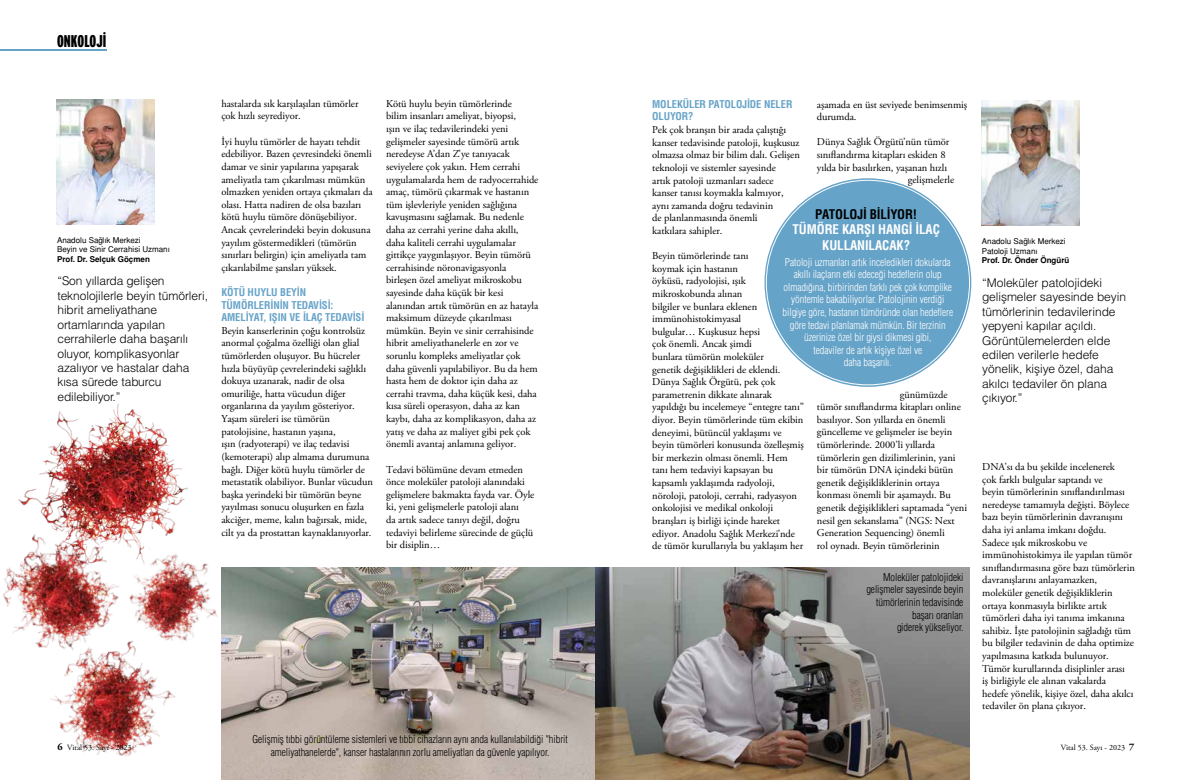
<style>
.page{position:relative;width:1191px;height:780px;background:#fff}
.page>*{position:absolute;margin:0;border:0;box-sizing:border-box;transform-origin:0 0}
.t1{font:900 extra-condensed 17px "Interstate";color:#000}
.t2{font:13px/15.6px "Helvetica Cond Bold Tr";letter-spacing:-.005em;color:#fff;text-align:center}
.t3{font:13px "Helvetica Cond Bold Tr";letter-spacing:-.005em;color:#000}
.t4{font:12px/14.4px "Helvetica Light Normal Tr";letter-spacing:-.005em;color:#000}
.t5{font:10.5px/12.6px "Adobe Garamond Pro";letter-spacing:-.005em;color:#000}
.t6{font:10.5px/12.6px "Helvetica Condensed Light Tr";letter-spacing:-.005em;color:#fff;text-align:center}
.t7{font:10.5px/12.6px "Helvetica Condensed Light Tr";letter-spacing:-.005em;color:#000;text-align:center}
.t8{font:10.5px/12.6px "Helvetica Cond Bold Tr";letter-spacing:-.005em;color:#66a3c8}
.t9{font:8px/9.6px "Helvetica Normal Tr";color:#000}
.t10{font:700 8px "Helvetica Tr";color:#000}
.t11{font:8px "Adobe Garamond Pro";color:#000}
.s1{font-weight:700;font-size:10px}
</style>
<div class="page">
<div style="left:764px;top:178px;width:207px;height:209px;background:#66a3c8;border-radius:50%"></div>
<img style="left:57px;top:99px;width:98px;height:125px">
<img style="left:981px;top:101px;width:98px;height:125px">
<hr style="left:0;top:50px;width:106px;height:1px;background:#66a3c8">
<img style="left:221px;top:567px;width:748px;height:213px">
<img style="left:18px;top:403px;width:170px;height:128px">
<img style="left:3px;top:514px;width:136px;height:119px">
<img style="left:25px;top:614px;width:151px;height:142px">
<img style="left:106px;top:531px;width:134px;height:134px">
<h1 class="t1" style="left:57px;top:32px;width:51px">ONKOLOJİ</h1>
<p class="t8" style="left:652px;top:98px;width:142px">MOLEKÜLER PATOLOJİDE NELER<br>OLUYOR?</p>
<p class="t5" style="left:652px;top:124px;width:149px">Pek çok branşın bir arada çalıştığı kanser tedavisinde patoloji, kuşkusuz olmazsa olmaz bir bilim dalı. Gelişen teknoloji ve sistemler sayesinde<br>artık patoloji uzmanları sadece kanser tanısı koymakla kalmıyor, aynı zamanda doğru tedavinin<br>de planlanmasında önemli<br>katkılara sahipler.</p>
<p class="t5" style="left:652px;top:250px;width:153px">Beyin tümörlerinde tanı<br>koymak için hastanın<br>öyküsü, radyolojisi, ışık mikroskobunda alınan<br>bilgiler ve bunlara eklenen immünohistokimyasal<br>bulgular… Kuşkusuz hepsi<br>çok önemli. Ancak şimdi<br>bunlara tümörün moleküler<br>genetik değişiklikleri de eklendi.<br>Dünya Sağlık Örgütü, pek çok parametrenin dikkate alınarak yapıldığı bu incelemeye “entegre tanı” diyor. Beyin tümörlerinde tüm ekibin deneyimi, bütüncül yaklaşımı ve beyin tümörleri konusunda özelleşmiş bir merkezin olması önemli. Hem tanı hem tedaviyi kapsayan bu kapsamlı yaklaşımda radyoloji, nöroloji, patoloji, cerrahi, radyasyon onkolojisi ve medikal onkoloji branşları iş birliği içinde hareket ediyor. Anadolu Sağlık Merkezi’nde de tümör kurullarıyla bu yaklaşım her</p>
<p class="t5" style="left:221px;top:98px;width:139px">hastalarda sık karşılaşılan tümörler çok hızlı seyrediyor.</p>
<p class="t5" style="left:221px;top:135px;width:153px">İyi huylu tümörler de hayatı tehdit edebiliyor. Bazen çevresindeki önemli damar ve sinir yapılarına yapışarak ameliyatla tam çıkarılması mümkün olmazken yeniden ortaya çıkmaları da olası. Hatta nadiren de olsa bazıları kötü huylu tümöre dönüşebiliyor.<br>Ancak çevrelerindeki beyin dokusuna yayılım göstermedikleri (tümörün sınırları belirgin) için ameliyatla tam çıkarılabilme şansları yüksek.</p>
<p class="t8" style="left:221px;top:286px;width:144px">KÖTÜ HUYLU BEYİN<br>TÜMÖRLERİNİN TEDAVİSİ:<br>AMELİYAT, IŞIN VE İLAÇ TEDAVİSİ</p>
<p class="t5" style="left:221px;top:324px;width:153px">Beyin kanserlerinin çoğu kontrolsüz anormal çoğalma özelliği olan glial tümörlerden oluşuyor. Bu hücreler hızla büyüyüp çevrelerindeki sağlıklı dokuya uzanarak, nadir de olsa omuriliğe, hatta vücudun diğer organlarına da yayılım gösteriyor.<br>Yaşam süreleri ise tümörün patolojisine, hastanın yaşına,<br>ışın (radyoterapi) ve ilaç tedavisi (kemoterapi) alıp almama durumuna bağlı. Diğer kötü huylu tümörler de metastatik olabiliyor. Bunlar vücudun başka yerindeki bir tümörün beyne yayılması sonucu oluşurken en fazla akciğer, meme, kalın bağırsak, mide, cilt ya da prostattan kaynaklanıyorlar.</p>
<p class="t5" style="left:386px;top:98px;width:154px">Kötü huylu beyin tümörlerinde<br>bilim insanları ameliyat, biyopsi,<br>ışın ve ilaç tedavilerindeki yeni gelişmeler sayesinde tümörü artık neredeyse A’dan Z’ye tanıyacak seviyelere çok yakın. Hem cerrahi uygulamalarda hem de radyocerrahide amaç, tümörü çıkarmak ve hastanın tüm işlevleriyle yeniden sağlığına kavuşmasını sağlamak. Bu nedenle daha az cerrahi yerine daha akıllı, daha kaliteli cerrahi uygulamalar gittikçe yaygınlaşıyor. Beyin tümörü cerrahisinde nöronavigasyonla birleşen özel ameliyat mikroskobu sayesinde daha küçük bir kesi alanından artık tümörün en az hatayla maksimum düzeyde çıkarılması mümkün. Beyin ve sinir cerrahisinde hibrit ameliyathanelerle en zor ve sorunlu kompleks ameliyatlar çok daha güvenli yapılabiliyor. Bu da hem hasta hem de doktor için daha az cerrahi travma, daha küçük kesi, daha kısa süreli operasyon, daha az kan kaybı, daha az komplikasyon, daha az yatış ve daha az maliyet gibi pek çok önemli avantaj anlamına geliyor.</p>
<p class="t5" style="left:386px;top:463px;width:150px">Tedavi bölümüne devam etmeden önce moleküler patoloji alanındaki gelişmelere bakmakta fayda var. Öyle ki, yeni gelişmelerle patoloji alanı<br>da artık sadece tanıyı değil, doğru tedaviyi belirleme sürecinde de güçlü bir disiplin…</p>
<p class="t5" style="left:817px;top:98px;width:152px">aşamada en üst seviyede benimsenmiş durumda.</p>
<p class="t5" style="left:817px;top:136px;width:134px">Dünya Sağlık Örgütü’nün tümör</p>
<p class="t5" style="left:817px;top:149px;width:130px">sınıflandırma kitapları eskiden 8</p>
<p class="t5" style="left:817px;top:161px;width:132px">yılda bir basılırken, yaşanan hızlı</p>
<p class="t5" style="left:908px;top:174px;width:48px">gelişmelerle</p>
<p class="t3" style="left:815px;top:206px;width:103px">PATOLOJİ BİLİYOR!</p>
<p class="t2" style="left:792px;top:222px;width:149px">TÜMÖRE KARŞI HANGİ İLAÇ<br>KULLANILACAK?</p>
<p class="t9" style="left:57px;top:235px;width:114px">Anadolu Sağlık Merkezi<br>Beyin ve Sinir Cerrahisi Uzmanı</p>
<p class="t10" style="left:57px;top:254px;width:94px">Prof. Dr. Selçuk Göçmen</p>
<p class="t9" style="left:982px;top:236px;width:85px">Anadolu Sağlık Merkezi<br>Patoloji Uzmanı</p>
<p class="t6" style="left:785px;top:255px;width:167px">Patoloji uzmanları artık inceledikleri dokularda</p>
<p class="t10" style="left:982px;top:256px;width:89px">Prof. Dr. Önder Öngürü</p>
<p class="t6" style="left:782px;top:268px;width:172px">akıllı ilaçların etki edeceği hedeflerin olup olmadığına, birbirinden farklı pek çok komplike yöntemle bakabiliyorlar. Patolojinin verdiği bilgiye göre, hastanın tümöründe olan hedeflere göre tedavi planlamak mümkün. Bir terzinin üzerinize özel bir giysi dikmesi gibi,<br>tedaviler de artık kişiye özel ve<br>daha başarılı.</p>
<p class="t4" style="left:57px;top:274px;width:152px">“Son yıllarda gelişen teknolojilerle beyin tümörleri, hibrit ameliyathane ortamlarında yapılan cerrahilerle daha başarılı oluyor, komplikasyonlar azalıyor ve hastalar daha kısa sürede taburcu edilebiliyor.”</p>
<p class="t4" style="left:982px;top:275px;width:145px">“Moleküler patolojideki gelişmeler sayesinde beyin tümörlerinin tedavilerinde yepyeni kapılar açıldı.<br>Görüntülemelerden elde edilen verilerle hedefe yönelik, kişiye özel, daha akılcı tedaviler ön plana çıkıyor.”</p>
<p class="t5" style="left:817px;top:388px;width:152px;text-indent:83px">günümüzde tümör sınıflandırma kitapları online basılıyor. Son yıllarda en önemli güncelleme ve gelişmeler ise beyin tümörlerinde. 2000’li yıllarda tümörlerin gen dizilimlerinin, yani bir tümörün DNA içindeki bütün genetik değişikliklerinin ortaya konması önemli bir aşamaydı. Bu genetik değişiklikleri saptamada “yeni nesil gen sekanslama” (NGS: Next<br>Generation Sequencing) önemli<br>rol oynadı. Beyin tümörlerinin</p>
<p class="t5" style="left:982px;top:460px;width:154px">DNA’sı da bu şekilde incelenerek<br>çok farklı bulgular saptandı ve<br>beyin tümörlerinin sınıflandırılması neredeyse tamamıyla değişti. Böylece bazı beyin tümörlerinin davranışını daha iyi anlama imkanı doğdu.<br>Sadece ışık mikroskobu ve immünohistokimya ile yapılan tümör sınıflandırmasına göre bazı tümörlerin davranışlarını anlayamazken, moleküler genetik değişikliklerin ortaya konmasıyla birlikte artık tümörleri daha iyi tanıma imkanına sahibiz. İşte patolojinin sağladığı tüm bu bilgiler tedavinin de daha optimize yapılmasına katkıda bulunuyor.<br>Tümör kurullarında disiplinler arası<br>iş birliğiyle ele alınan vakalarda<br>hedefe yönelik, kişiye özel, daha akılcı tedaviler ön plana çıkıyor.</p>
<p class="t7" style="left:866px;top:570px;width:98px;text-align:right">Moleküler patolojideki gelişmeler sayesinde beyin tümörlerinin tedavisinde başarı oranları<br>giderek yükseliyor.</p>
<p class="t7" style="left:252px;top:733px;width:317px">Gelişmiş tıbbi görüntüleme sistemleri ve tıbbi cihazların aynı anda kullanılabildiği "hibrit ameliyathanelerde", kanser hastalarının zorlu ameliyatları da güvenle yapılıyor.</p>
<p class="t11" style="left:57px;top:743px;width:76px"><span class="s1">6</span> Vital 53. Sayı - 2023</p>
<p class="t11" style="left:1060px;top:743px;width:75px">Vital 53. Sayı - 2023 <span class="s1">7</span></p>
</div>
